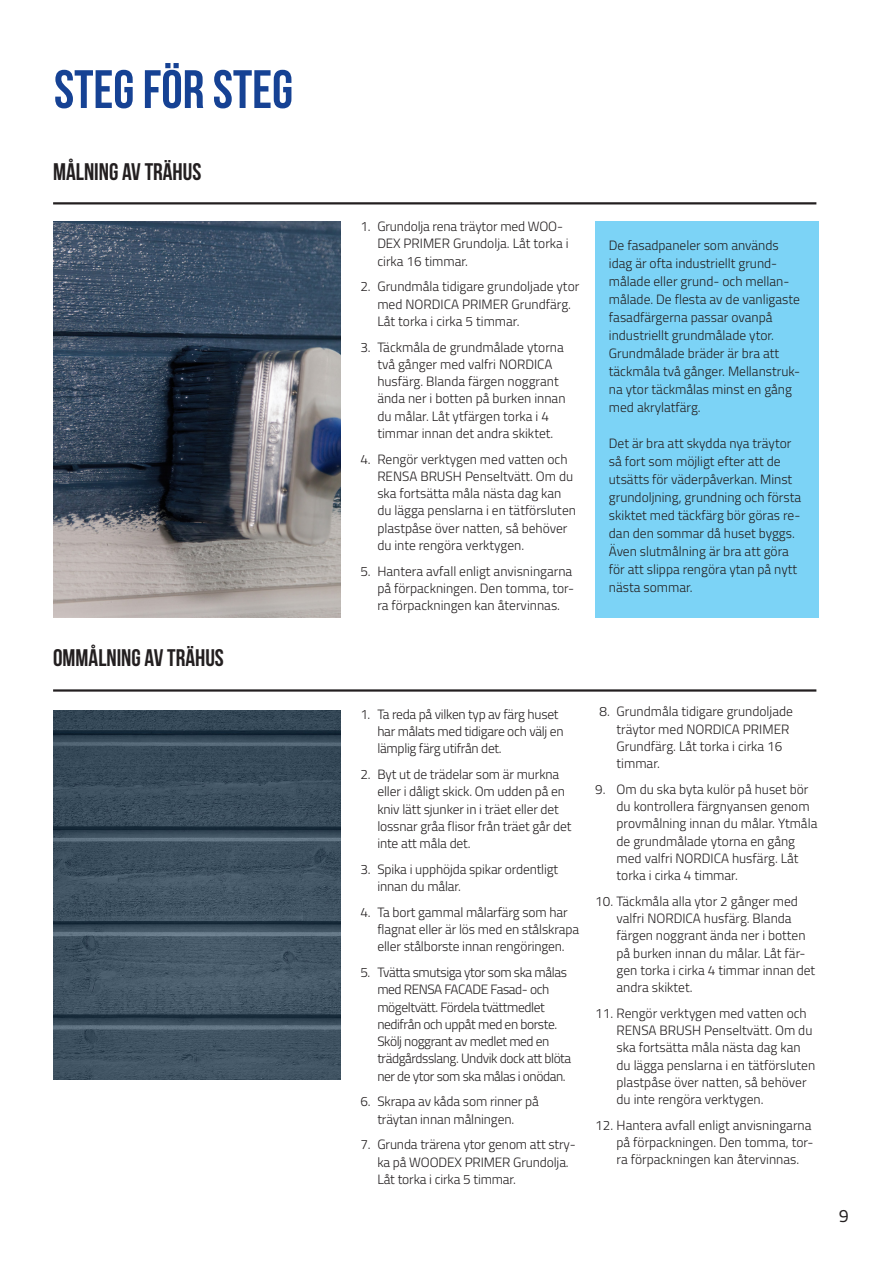
<style>
.page{position:relative;width:893px;height:1263px;background:#fff}
.page>*{position:absolute;margin:0;border:0;box-sizing:border-box;transform-origin:0 0}
.OTSIKKO{font:700 54px "Bebas Neue";color:#164294}
.Small_headline{font:700 24px "Bebas Neue";color:#231f20}
.t1{font:18px "Titillium Regular Upright";color:#231f20}
.Leipis{font:300 13.5px/17.2px "Titillium";color:#231f20}
.Leipis-2{font:300 13.5px/17.2px "Titillium";letter-spacing:-.03em;color:#231f20}
.Leipis-3{font:300 13.5px/17.2px "Titillium";letter-spacing:-.02em;color:#231f20}
</style>
<div class="page">
<div style="left:595px;top:221px;width:223px;height:397px;background:#7cd3f6"></div>
<img style="left:53px;top:221px;width:287px;height:397px">
<img style="left:53px;top:710px;width:287px;height:369px">
<hr style="left:53px;top:202px;width:763px;height:2px;background:#231f20">
<hr style="left:53px;top:689px;width:763px;height:3px;background:#231f20">
<p class="OTSIKKO" style="left:54px;top:60px;width:241px">STEG FÖR STEG</p>
<p class="Small_headline" style="left:53px;top:159px;width:150px">MÅLNING AV TRÄHUS</p>
<p class="Small_headline" style="left:53px;top:645px;width:172px">OMMÅLNING AV TRÄHUS</p>
<p class="Leipis" style="left:377px;top:217px;width:193px;text-indent:-17px">1. Grundolja rena träytor med WOO-<br>DEX PRIMER Grundolja. Låt torka i cirka 16 timmar.</p>
<p class="Leipis" style="left:377px;top:277px;width:203px;text-indent:-17px">2. Grundmåla tidigare grundoljade ytor med NORDICA PRIMER Grundfärg.<br>Låt torka i cirka 5 timmar.</p>
<p class="Leipis" style="left:377px;top:338px;width:190px;text-indent:-17px">3. Täckmåla de grundmålade ytorna två gånger med valfri NORDICA husfärg. Blanda färgen noggrant ända ner i botten på burken innan du målar. Låt ytfärgen torka i 4 timmar innan det andra skiktet.</p>
<p class="Leipis" style="left:377px;top:450px;width:200px;text-indent:-17px">4. Rengör verktygen med vatten och<br>RENSA BRUSH Penseltvätt. Om du ska fortsätta måla nästa dag kan du lägga penslarna i en tätförsluten plastpåse över natten, så behöver du inte rengöra verktygen.</p>
<p class="Leipis" style="left:377px;top:562px;width:198px;text-indent:-17px">5. Hantera avfall enligt anvisningarna på förpackningen. Den tomma, tor&shy;ra förpackningen kan återvinnas.</p>
<p class="Leipis" style="left:609px;top:236px;width:193px;line-height:18px">De fasadpaneler som används idag är ofta industriellt grund&shy;målade eller grund- och mellan&shy;målade. De flesta av de vanligaste fasadfärgerna passar ovanpå industriellt grundmålade ytor.<br>Grundmålade bräder är bra att täckmåla två gånger. Mellanstruk&shy;na ytor täckmålas minst en gång med akrylatfärg.</p>
<p class="Leipis" style="left:609px;top:434px;width:194px;line-height:18px">Det är bra att skydda nya träytor så fort som möjligt efter att de utsätts för väderpåverkan. Minst grundoljning, grundning och första skiktet med täckfärg bör göras re&shy;dan den sommar då huset byggs.<br>Även slutmålning är bra att göra för att slippa rengöra ytan på nytt nästa sommar.</p>
<p class="Leipis-3" style="left:377px;top:705px;width:188px;text-indent:-17px">1. Ta reda på vilken typ av färg huset har målats med tidigare och välj en lämplig färg utifrån det.</p>
<p class="Leipis" style="left:377px;top:765px;width:196px;text-indent:-17px">2. Byt ut de trädelar som är murkna eller i dåligt skick. Om udden på en kniv lätt sjunker in i träet eller det lossnar gråa flisor från träet går det inte att måla det.</p>
<p class="Leipis" style="left:377px;top:860px;width:182px;text-indent:-17px">3. Spika i upphöjda spikar ordentligt innan du målar.</p>
<p class="Leipis" style="left:377px;top:903px;width:203px;text-indent:-17px">4. Ta bort gammal målarfärg som har flagnat eller är lös med en stålskrapa eller stålborste innan rengöringen.</p>
<p class="Leipis-2" style="left:377px;top:963px;width:195px;text-indent:-17px">5. Tvätta smutsiga ytor som ska målas med RENSA FACADE Fasad- och mögeltvätt. Fördela tvättmedlet nedifrån och uppåt med en borste.<br>Skölj noggrant av medlet med en trädgårdsslang. Undvik dock att blöta ner de ytor som ska målas i onödan.</p>
<p class="Leipis" style="left:360px;top:1092px;width:180px;text-align:center">6. Skrapa av kåda som rinner på träytan innan målningen.</p>
<p class="Leipis" style="left:377px;top:1135px;width:200px;text-indent:-17px">7. Grunda trärena ytor genom att stry&shy;ka på WOODEX PRIMER Grundolja.<br>Låt torka i cirka 5 timmar.</p>
<p class="Leipis" style="left:616px;top:702px;width:178px;text-indent:-17px">8. Grundmåla tidigare grundoljade träytor med NORDICA PRIMER<br>Grundfärg. Låt torka i cirka 16 timmar.</p>
<p class="Leipis" style="left:616px;top:780px;width:202px;text-indent:-21px">9. Om du ska byta kulör på huset bör du kontrollera färgnyansen genom provmålning innan du målar. Ytmåla de grundmålade ytorna en gång med valfri NORDICA husfärg. Låt torka i cirka 4 timmar.</p>
<p class="Leipis" style="left:616px;top:892px;width:200px;text-indent:-21px">10. Täckmåla alla ytor 2 gånger med valfri NORDICA husfärg. Blanda färgen noggrant ända ner i botten på burken innan du målar. Låt fär&shy;gen torka i cirka 4 timmar innan det andra skiktet.</p>
<p class="Leipis" style="left:616px;top:1004px;width:200px;text-indent:-21px">11. Rengör verktygen med vatten och<br>RENSA BRUSH Penseltvätt. Om du ska fortsätta måla nästa dag kan du lägga penslarna i en tätförsluten plastpåse över natten, så behöver du inte rengöra verktygen.</p>
<p class="Leipis" style="left:616px;top:1116px;width:198px;text-indent:-21px">12. Hantera avfall enligt anvisningarna på förpackningen. Den tomma, tor&shy;ra förpackningen kan återvinnas.</p>
<p class="t1" style="left:839px;top:1203px;width:12px">9</p>
</div>
